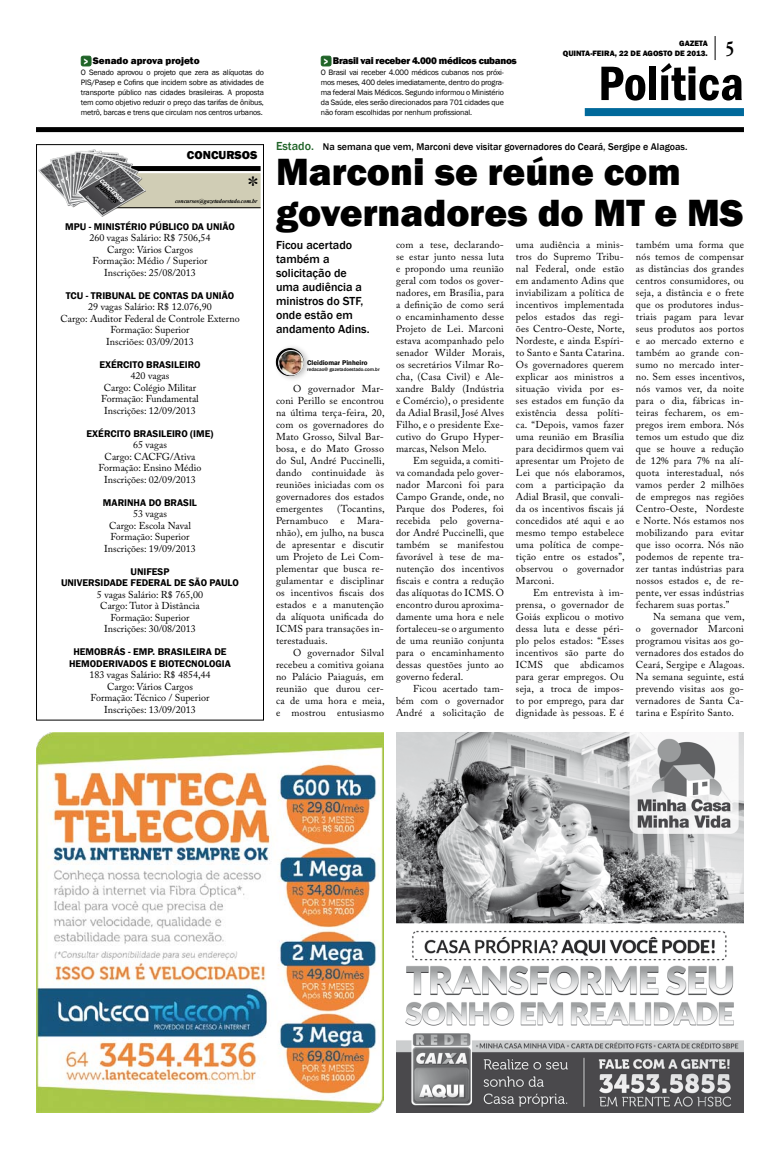
<style>
.page{position:relative;width:780px;height:1149px;background:#fff}
.page>*{position:absolute;margin:0;border:0;box-sizing:border-box;transform-origin:0 0}
.t1{font:600 condensed 50px "Franklin Gothic";color:#000}
.t2{font:800 39px/41px "Franklin Gothic";color:#000}
.t3{font:30px "Adobe Caslon Pro";color:#000}
.t4{font:700 20.8px "Adobe Garamond Pro";color:#000;scale:.77 1}
.t5{font:500 12px/14px "Franklin Gothic";color:#000}
.t6{font:800 12px "Franklin Gothic";color:#000}
.t7{font:10px/12px "Adobe Caslon Pro";letter-spacing:.01em;color:#000;text-align:justify}
.t8{font:600 10px/11.5px "Franklin Gothic";color:#000}
.t9{font:500 10px "Franklin Gothic";color:#000}
.t10{font:800 10px "Franklin Gothic";letter-spacing:-.03em;color:#000}
.t11{font:800 10px "Franklin Gothic";color:#000}
.t12{font:8px/10px "Franklin Gothic";letter-spacing:-.02em;color:#000;text-align:justify}
.t13{font:800 8px/10px "Franklin Gothic";color:#000;text-align:right}
.t14{font:600 7px "Franklin Gothic";color:#000}
.t15{font:italic 700 6px "Times New Roman";letter-spacing:-.02em;color:#000}
.t16{font:500 5px "Franklin Gothic";color:#000}
.s1{font-family:"Arial";font-weight:900;color:#fff}
.s2{font-size:12px;color:#1f6327}
</style>
<div class="page">
<img style="left:396px;top:732px;width:348px;height:380px">
<div style="left:273px;top:343px;width:43px;height:44px;background:#000;opacity:.25"></div>
<svg style="left:276px;top:348px;width:27px;height:27px"></svg>
<div style="left:276px;top:348px;width:27px;height:28px;border:1px solid #000;border-radius:50%"></div>
<img style="left:278px;top:350px;width:25px;height:25px;border-radius:12px">
<div style="left:278px;top:350px;width:25px;height:25px;border:1px solid #e3e4e5;border-radius:50%"></div>
<div style="left:36px;top:144px;width:228px;height:576px;border:1px solid #000"></div>
<div style="left:99px;top:166px;width:161px;height:5px;background:#000"></div>
<div style="left:99px;top:173px;width:161px;height:35px;background:#d0cdb5;border:1px solid #d0cdb5"></div>
<hr style="left:99px;top:207px;width:161px;height:1px;background:#000">
<img style="left:37px;top:148px;width:108px;height:69px">
<svg style="left:714px;top:36px;width:1px;height:24px"></svg>
<div style="left:584px;top:108px;width:160px;height:8px;background:#00699b"></div>
<div style="left:36px;top:127px;width:708px;height:5px;background:#000"></div>
<div style="left:81px;top:56px;width:10px;height:10px;background:#1f6327;border-radius:2px"></div>
<div style="left:81px;top:56px;width:10px;height:10px;border:1px solid #1f6327;border-radius:2px"></div>
<div style="left:321px;top:56px;width:10px;height:10px;background:#1f6327;border-radius:2px"></div>
<div style="left:321px;top:56px;width:10px;height:10px;border:1px solid #1f6327;border-radius:2px"></div>
<img style="left:36px;top:732px;width:348px;height:380px">
<p class="t11" style="left:84px;top:55px;width:117px"><span class="s1">&gt;</span> Senado aprova projeto</p>
<p class="t12" style="left:81px;top:67px;width:184px">O Senado aprovou o projeto que zera as alíquotas do PIS/Pasep e Cofins que incidem sobre as atividades de transporte público nas cidades brasileiras. A proposta tem como objetivo reduzir o preço das tarifas de ônibus, metrô, barcas e trens que circulam nos centros urbanos.</p>
<p class="t6" style="left:187px;top:148px;width:72px">CONCURSOS</p>
<p class="t15" style="left:175px;top:197px;width:84px">concursos@gazetadoestado.com.br</p>
<h3 class="t3" style="left:248px;top:170px;width:11px">*</h3>
<p class="t8" style="left:65px;top:220px;width:35px">MPU - MINI</p>
<p class="t8" style="left:115px;top:220px;width:122px">STÉRIO PÚBLICO DA UNIÃO</p>
<p class="t7" style="left:89px;top:232px;width:123px;line-height:11.5px;text-align:center">260 vagas Salário: R$ 7506,54<br>Cargo: Vários Cargos<br>Formação: Médio / Superior<br>Inscrições: 25/08/2013</p>
<p class="t8" style="left:66px;top:289px;width:7px">TCU</p>
<p class="t8" style="left:86px;top:289px;width:150px">- TRIBUNAL DE CONTAS DA UNIÃO</p>
<p class="t7" style="left:60px;top:301px;width:181px;line-height:11.5px;text-align:center">29 vagas Salário: R$ 12.076,90<br>Cargo: Auditor Federal de Controle Externo<br>Formação: Superior<br>Inscriões: 03/09/2013</p>
<p class="t8" style="left:99px;top:358px;width:103px">EXÉRCITO BRASILEIRO</p>
<p class="t7" style="left:101px;top:370px;width:99px;line-height:11.5px;text-align:center">420 vagas<br>Cargo: Colégio Militar<br>Formação: Fundamental<br>Inscrições: 12/09/2013</p>
<p class="t8" style="left:87px;top:427px;width:128px">EXÉRCITO BRASILEIRO (IME)</p>
<p class="t7" style="left:99px;top:439px;width:104px;line-height:11.5px;text-align:center">65 vagas<br>Cargo: CACFG/Ativa<br>Formação: Ensino Médio<br>Inscrições: 02/09/2013</p>
<p class="t8" style="left:103px;top:496px;width:95px">MARIN HA DO BRASIL</p>
<p class="t7" style="left:104px;top:508px;width:93px;line-height:11.5px;text-align:center">53 vagas<br>Cargo: Escola Naval<br>Formação: Superior<br>Inscrições: 19/09/2013</p>
<p class="t8" style="left:130px;top:565px;width:40px">UNIFESP</p>
<p class="t8" style="left:61px;top:577px;width:7px">UNIV</p>
<p class="t8" style="left:82px;top:577px;width:158px">ERSIDADE FEDERAL DE SÃO PAULO</p>
<p class="t7" style="left:97px;top:588px;width:108px;line-height:11.5px;text-align:center">5 vagas Salário: R$ 765,00<br>Cargo: Tutor à Distância<br>Formação: Superior<br>Inscrições: 30/08/2013</p>
<p class="t8" style="left:73px;top:646px;width:8px">HEMO</p>
<p class="t8" style="left:69px;top:646px;width:163px;text-indent:31px">BRÁS - EMP. BRASILEIRA DE<br>HEMODERIVADOS E BIOTECNOLOGIA</p>
<p class="t7" style="left:89px;top:669px;width:123px;line-height:11.5px;text-align:center">183 vagas Salário: R$ 4854,44<br>Cargo: Vários Cargos<br>Formação: Técnico / Superior<br>Inscrições: 13/09/2013</p>
<p class="t10" style="left:324px;top:55px;width:194px"><span class="s1">&gt;</span> Brasil vai receber 4.000 médicos cubanos</p>
<p class="t12" style="left:321px;top:67px;width:184px">O Brasil vai receber 4.000 médicos cubanos nos próxi&shy;mos meses, 400 deles imediatamente, dentro do progra&shy;ma federal Mais Médicos. Segundo informou o Ministério da Saúde, eles serão direcionados para 701 cidades que não foram escolhidas por nenhum profissional.</p>
<p class="t13" style="left:562px;top:38px;width:146px">GAZETA<br>QUINTA-FEIRA, 22 DE AGOSTO DE 2013.</p>
<h1 class="t1" style="left:598px;top:50px;width:147px">Política</h1>
<h3 class="t4" style="left:725px;top:36px;width:12px">5</h3>
<p class="t9" style="left:276px;top:141px;width:413px"><span class="s2">Estado.</span> Na semana que vem, Marconi deve visitar governadores do Ceará, Sergipe e Alagoas.</p>
<h2 class="t2" style="left:276px;top:151px;width:469px">Marconi se reúne com governadores do MT e MS</h2>
<p class="t5" style="left:276px;top:238px;width:95px">Ficou acertado também a solicitação de uma audiência a ministros do STF, onde estão em andamento Adins.</p>
<p class="t7" style="left:396px;top:238px;width:110px">com a tese, declarando&shy;se estar junto nessa luta e propondo uma reunião geral com todos os gover&shy;nadores, em Brasília, para a definição de como será o encaminhamento desse Projeto de Lei. Marconi estava acompanhado pelo senador Wilder Morais, os secretários Vilmar Ro&shy;cha, (Casa Civil) e Ale&shy;xandre Baldy (Indústria e Comércio), o presidente da Adial Brasil, José Alves Filho, e o presidente Exe&shy;cutivo do Grupo Hyper&shy;marcas, Nelson Melo.</p>
<p class="t7" style="left:396px;top:454px;width:109px;text-indent:17px">Em seguida, a comiti&shy;va comandada pelo gover&shy;nador Marconi foi para Campo Grande, onde, no Parque dos Poderes, foi recebida pelo governa&shy;dor André Puccinelli, que também se manifestou favorável à tese de ma&shy;nutenção dos incentivos fiscais e contra a redução das alíquotas do ICMS. O encontro durou aproxima&shy;damente uma hora e nele fortaleceu-se o argumento de uma reunião conjunta para o encaminhamento dessas questões junto ao governo federal.</p>
<p class="t7" style="left:396px;top:682px;width:109px;text-indent:17px">Ficou acertado tam&shy;bém com o governador André a solicitação de</p>
<p class="t7" style="left:516px;top:238px;width:110px">uma audiência a minis&shy;tros do Supremo Tribu&shy;nal Federal, onde estão em andamento Adins que inviabilizam a política de incentivos implementada pelos estados das regi&shy;ões Centro-Oeste, Norte, Nordeste, e ainda Espíri&shy;to Santo e Santa Catarina.<br>Os governadores querem explicar aos ministros a situação vivida por es&shy;ses estados em função da existência dessa políti&shy;ca. “Depois, vamos fazer uma reunião em Brasília para decidirmos quem vai apresentar um Projeto de Lei que nós elaboramos, com a participação da Adial Brasil, que convali&shy;da os incentivos fiscais já concedidos até aqui e ao mesmo tempo estabelece uma política de compe&shy;tição entre os estados”, observou o governador Marconi.</p>
<p class="t7" style="left:516px;top:586px;width:109px;text-indent:17px">Em entrevista à im&shy;prensa, o governador de Goiás explicou o motivo dessa luta e desse péri&shy;plo pelos estados: “Esses incentivos são parte do ICMS que abdicamos para gerar empregos. Ou seja, a troca de impos&shy;to por emprego, para dar dignidade às pessoas. E é</p>
<p class="t7" style="left:636px;top:238px;width:110px">também uma forma que nós temos de compensar as distâncias dos grandes centros consumidores, ou seja, a distância e o frete que os produtores indus&shy;triais pagam para levar seus produtos aos portos e ao mercado externo e também ao grande con&shy;sumo no mercado inter&shy;no. Sem esses incentivos, nós vamos ver, da noite para o dia, fábricas in&shy;teiras fecharem, os em&shy;pregos irem embora. Nós temos um estudo que diz que se houve a redução de 12% para 7% na alí&shy;quota interestadual, nós vamos perder 2 milhões de empregos nas regiões Centro-Oeste, Nordeste e Norte. Nós estamos nos mobilizando para evitar que isso ocorra. Nós não podemos de repente tra&shy;zer tantas indústrias para nossos estados e, de re&shy;pente, ver essas indústrias fecharem suas portas.”</p>
<p class="t7" style="left:636px;top:610px;width:110px;text-indent:17px">Na semana que vem, o governador Marconi programou visitas aos go&shy;vernadores dos estados do Ceará, Sergipe e Alagoas.<br>Na semana seguinte, está prevendo visitas aos go&shy;vernadores de Santa Ca&shy;tarina e Espírito Santo.</p>
<p class="t14" style="left:307px;top:359px;width:62px">CLEIDIOMAR PINHEIRO</p>
<p class="t16" style="left:307px;top:366px;width:74px">redacao@ gazetadoestado.com.br</p>
<p class="t7" style="left:276px;top:382px;width:110px;text-indent:17px">O governador Mar&shy;coni Perillo se encontrou na última terça-feira, 20, com os governadores do Mato Grosso, Silval Bar&shy;bosa, e do Mato Grosso do Sul, André Puccinelli, dando continuidade às reuniões iniciadas com os governadores dos estados emergentes</p>
<p class="t7" style="left:337px;top:502px;width:49px">(Tocantins,</p>
<p class="t7" style="left:276px;top:514px;width:53px">Pernambuco</p>
<p class="t7" style="left:340px;top:514px;width:6px">e</p>
<p class="t7" style="left:276px;top:514px;width:109px;text-indent:81px">Mara&shy;nhão), em julho, na busca de apresentar e discutir um Projeto de Lei Com&shy;plementar que busca re&shy;gulamentar e disciplinar os incentivos fiscais dos estados e a manutenção da alíquota unificada do ICMS para transações in&shy;terestaduais.</p>
<p class="t7" style="left:276px;top:646px;width:110px;text-indent:17px">O governador Silval recebeu a comitiva goiana no Palácio Paiaguás, em reunião que durou cer&shy;ca de uma hora e meia, e mostrou entusiasmo</p>
</div>
